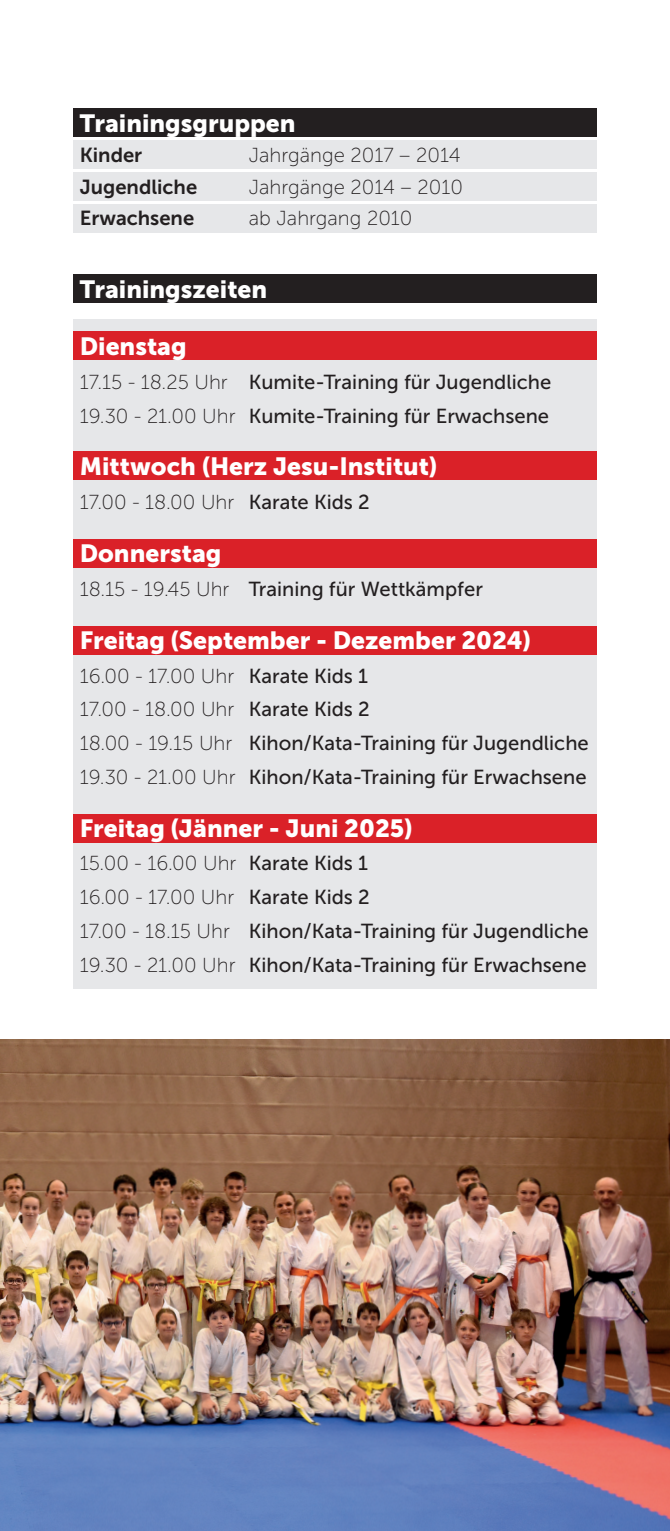
<style>
.page{position:relative;width:670px;height:1531px;background:#fff}
.page>*{position:absolute;margin:0;border:0;box-sizing:border-box;transform-origin:0 0}
.t1{font:24.75px "Museo Sans 900";color:#fff}
.t2{font:20.25px/33.8px "Museo Sans 500";color:#231f20}
.t3{font:20.25px/33.8px "Museo Sans 100";color:#231f20}
.t4{font:20.25px "Museo Sans 700";color:#231f20}
.s1{font-family:"Museo Sans 100"}
.s2{font-family:"Museo Sans 500"}
</style>
<div class="page">
<div style="left:73px;top:319px;width:523px;height:670px;background:#e6e7e9"></div>
<img style="left:0;top:1040px;width:670px;height:491px">
<div style="left:73px;top:332px;width:523px;height:28px;background:#da2128"></div>
<div style="left:73px;top:108px;width:523px;height:28px;background:#231f20"></div>
<div style="left:73px;top:274px;width:523px;height:28px;background:#231f20"></div>
<div style="left:73px;top:140px;width:523px;height:28px;background:#e6e7e9"></div>
<div style="left:73px;top:172px;width:523px;height:28px;background:#e6e7e9"></div>
<div style="left:73px;top:204px;width:523px;height:28px;background:#e6e7e9"></div>
<div style="left:73px;top:452px;width:523px;height:28px;background:#da2128"></div>
<div style="left:73px;top:539px;width:523px;height:28px;background:#da2128"></div>
<div style="left:73px;top:626px;width:523px;height:28px;background:#da2128"></div>
<div style="left:73px;top:814px;width:523px;height:28px;background:#da2128"></div>
<p class="t1" style="left:80px;top:109px;width:217px">Trainingsgruppen</p>
<p class="t4" style="left:80px;top:144px;width:64px">Kinder</p>
<p class="t3" style="left:249px;top:139px;width:213px">Jahrgänge 2017 – 2014</p>
<p class="t4" style="left:80px;top:175px;width:119px">Jugendliche</p>
<p class="t3" style="left:249px;top:170px;width:216px">Jahrgänge 2014 – 2010</p>
<p class="t4" style="left:80px;top:207px;width:116px">Erwachsene</p>
<p class="t3" style="left:249px;top:202px;width:165px">ab Jahrgang 2010</p>
<p class="t1" style="left:80px;top:275px;width:189px">Trainingszeiten</p>
<p class="t1" style="left:80px;top:332px;width:108px">Dienstag</p>
<p class="t2" style="left:80px;top:365px;width:473px"><span class="s1">17.15 - 18.25 Uhr</span> Kumite-Training für Jugendliche<br><span class="s1">19.30 - 21.00 Uhr</span> Kumite-Training für Erwachsene</p>
<p class="t1" style="left:80px;top:453px;width:359px">Mittwoch (Herz Jesu-Institut)</p>
<p class="t3" style="left:80px;top:486px;width:291px">17.00 - 18.00 Uhr <span class="s2">Karate Kids 2</span></p>
<p class="t1" style="left:80px;top:539px;width:143px">Donnerstag</p>
<p class="t2" style="left:80px;top:572px;width:405px"><span class="s1">18.15 - 19.45 Uhr</span> Training für Wettkämpfer</p>
<p class="t1" style="left:80px;top:626px;width:453px">Freitag (September - Dezember 2024)</p>
<p class="t3" style="left:80px;top:659px;width:291px">16.00 - 17.00 Uhr <span class="s2">Karate Kids 1<br></span>17.00 - 18.00 Uhr <span class="s2">Karate Kids 2</span></p>
<p class="t2" style="left:80px;top:726px;width:510px"><span class="s1">18.00 - 19.15 Uhr</span> Kihon/Kata-Training für Jugendliche<br><span class="s1">19.30 - 21.00 Uhr</span> Kihon/Kata-Training für Erwachsene</p>
<p class="t1" style="left:80px;top:814px;width:334px">Freitag (Jänner - Juni 2025)</p>
<p class="t3" style="left:80px;top:847px;width:291px">15.00 - 16.00 Uhr <span class="s2">Karate Kids 1<br></span>16.00 - 17.00 Uhr <span class="s2">Karate Kids 2</span></p>
<p class="t2" style="left:80px;top:914px;width:510px"><span class="s1">17.00 - 18.15 Uhr</span> Kihon/Kata-Training für Jugendliche<br><span class="s1">19.30 - 21.00 Uhr</span> Kihon/Kata-Training für Erwachsene</p>
</div>
